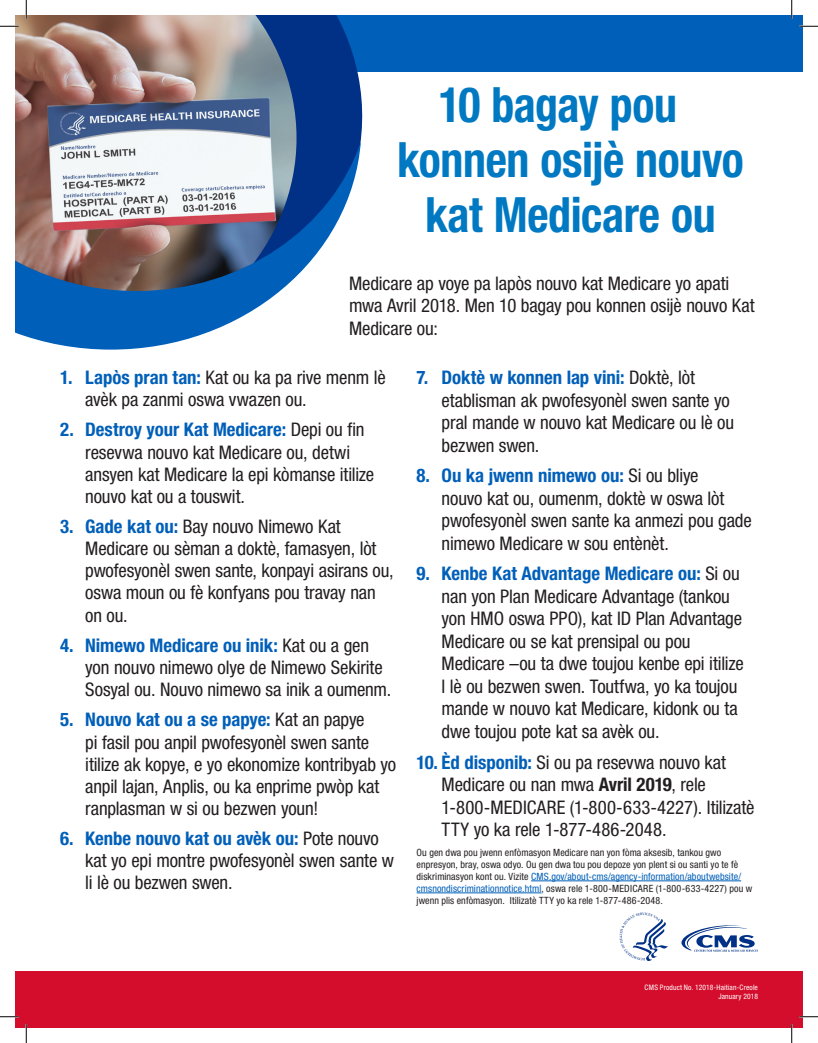
<style>
.page{position:relative;width:818px;height:1043px;background:#fff}
.page>*{position:absolute;margin:0;border:0;box-sizing:border-box;transform-origin:0 0}
.t1{font:700 condensed 48.75px/55px "Helvetica Neue LT Std";letter-spacing:-.01em;color:#0079c2;text-align:center;scale:.94 1}
.t2{font:condensed 18.75px/22.5px "Helvetica Neue LT Std";letter-spacing:-.01em;color:#231f20}
.t3{font:condensed 10px/12px "Helvetica Neue LT Std";letter-spacing:.01em;color:#231f20}
.t4{font:condensed 7.5px/9px "Helvetica Neue LT Std";letter-spacing:.02em;color:#fff;text-align:right}
.s1{font-weight:700;color:#005fb9}
.s2{font-weight:700}
.s3{color:#005fb9}
</style>
<div class="page">
<div style="left:15px;top:971px;width:787px;height:57px;background:#d30d2b"></div>
<div style="left:15px;top:15px;width:787px;height:56px;background:#005fb9"></div>
<svg style="left:681px;top:925px;width:76px;height:26px"></svg>
<svg style="left:619px;top:912px;width:49px;height:49px"></svg>
<img style="left:15px;top:15px;width:346px;height:334px">
<hr style="left:531px;top:880px;width:210px;height:1px;background:#005fb9">
<hr style="left:416px;top:892px;width:125px;height:1px;background:#005fb9">
<svg style="left:0;top:25px;width:19px;height:2px"></svg>
<svg style="left:799px;top:25px;width:19px;height:2px"></svg>
<svg style="left:0;top:1015px;width:19px;height:2px"></svg>
<svg style="left:799px;top:1015px;width:19px;height:2px"></svg>
<svg style="left:25px;top:0;width:2px;height:19px"></svg>
<svg style="left:25px;top:1024px;width:2px;height:18px"></svg>
<svg style="left:790px;top:0;width:2px;height:19px"></svg>
<svg style="left:790px;top:1024px;width:2px;height:18px"></svg>
<h1 class="t1" style="left:397px;top:76px;width:370px">10 bagay pou konnen osijè nouvo kat Medicare ou</h1>
<p class="t2" style="left:349px;top:272px;width:407px">Medicare ap voye pa lapòs nouvo kat Medicare yo apati mwa Avril 2018. Men 10 bagay pou konnen osijè nouvo Kat<br>Medicare ou:</p>
<p class="t2" style="left:85px;top:366px;width:302px;line-height:22.1px;text-indent:-25px"><span class="s1">1. Lapòs pran tan:</span> Kat ou ka pa rive menm lè avèk pa zanmi oswa vwazen ou.</p>
<p class="t2" style="left:85px;top:418px;width:290px;line-height:22.1px;text-indent:-25px"><span class="s1">2. Destroy your Kat Medicare:</span> Depi ou fin resevwa nouvo kat Medicare ou, detwi ansyen kat Medicare la epi kòmanse itilize nouvo kat ou a touswit.</p>
<p class="t2" style="left:85px;top:515px;width:310px;line-height:22.1px;text-indent:-25px"><span class="s1">3. Gade kat ou:</span> Bay nouvo Nimewo Kat<br>Medicare ou sèman a doktè, famasyen, lòt pwofesyonèl swen sante, konpayi asirans ou, oswa moun ou fè konfyans pou travay nan on ou.</p>
<p class="t2" style="left:85px;top:634px;width:307px;line-height:22.1px;text-indent:-25px"><span class="s1">4. Nimewo Medicare ou inik:</span> Kat ou a gen yon nouvo nimewo olye de Nimewo Sekirite<br>Sosyal ou. Nouvo nimewo sa inik a oumenm.</p>
<p class="t2" style="left:85px;top:708px;width:312px;line-height:22.1px;text-indent:-25px"><span class="s1">5. Nouvo kat ou a se papye:</span> Kat an papye<br>pi fasil pou anpil pwofesyonèl swen sante itilize ak kopye, e yo ekonomize kontribyab yo anpil lajan, Anplis, ou ka enprime pwòp kat ranplasman w si ou bezwen youn!</p>
<p class="t2" style="left:85px;top:827px;width:310px;line-height:22.1px;text-indent:-25px"><span class="s1">6. Kenbe nouvo kat ou avèk ou:</span> Pote nouvo kat yo epi montre pwofesyonèl swen sante w li lè ou bezwen swen.</p>
<p class="t2" style="left:441px;top:366px;width:294px;text-indent:-25px"><span class="s1">7. Doktè w konnen lap vini:</span> Doktè, lòt etablisman ak pwofesyonèl swen sante yo pral mande w nouvo kat Medicare ou lè ou bezwen swen.</p>
<p class="t2" style="left:441px;top:464px;width:311px;text-indent:-25px"><span class="s1">8. Ou ka jwenn nimewo ou:</span> Si ou bliye<br>nouvo kat ou, oumenm, doktè w oswa lòt pwofesyonèl swen sante ka anmezi pou gade nimewo Medicare w sou entènèt.</p>
<p class="t2" style="left:441px;top:562px;width:303px;text-indent:-25px"><span class="s1">9. Kenbe Kat Advantage Medicare ou:</span> Si ou nan yon Plan Medicare Advantage (tankou yon HMO oswa PPO), kat ID Plan Advantage Medicare ou se kat prensipal ou pou Medicare –ou ta dwe toujou kenbe epi itilize l lè ou bezwen swen. Toutfwa, yo ka toujou mande w nouvo kat Medicare, kidonk ou ta dwe toujou pote kat sa avèk ou.</p>
<p class="t2" style="left:441px;top:750px;width:314px;text-indent:-25px"><span class="s1">10. Èd disponib:</span> Si ou pa resevwa nouvo kat Medicare ou nan mwa <span class="s2">Avril 2019</span>, rele 1-800-MEDICARE (1-800-633-4227). Itilizatè TTY yo ka rele 1-877-486-2048.</p>
<p class="t3" style="left:416px;top:846px;width:337px">Ou gen dwa pou jwenn enfòmasyon Medicare nan yon fòma aksesib, tankou gwo enpresyon, bray, oswa odyo. Ou gen dwa tou pou depoze yon plent si ou santi yo te fè diskriminasyon kont ou. Vizite <span class="s3">CMS.gov/about-cms/agency-information/aboutwebsite/ cmsnondiscriminationnotice.html</span>, oswa rele 1-800-MEDICARE (1-800-633-4227) pou w jwenn plis enfòmasyon. Itilizatè TTY yo ka rele 1-877-486-2048.</p>
<p class="t4" style="left:644px;top:982px;width:115px">CMS Product No. 12018-Haitian-Creole<br>January 2018</p>
</div>
